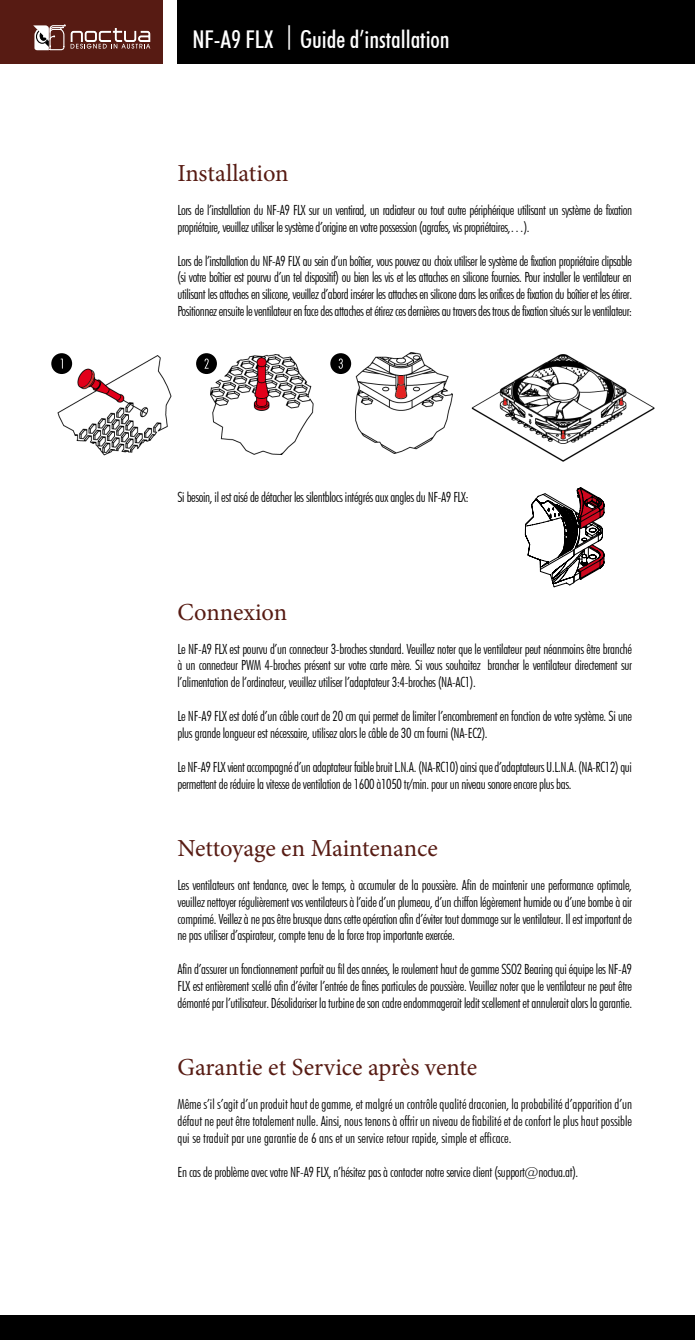
<style>
.page{position:relative;width:695px;height:1340px;background:#fff}
.page>*{position:absolute;margin:0;border:0;box-sizing:border-box;transform-origin:0 0}
.t1{font:24.5px "Minion Pro";color:#571b13}
.t2{font:500 condensed 24.5px "Futura BT";color:#fff}
.t3{font:300 condensed 14px/16.8px "Futura BT";letter-spacing:-.025em;color:#000;text-align:justify}
</style>
<div class="page">
<div style="left:177px;top:0;width:517px;height:63px;background:#000"></div>
<div style="left:0;top:0;width:162px;height:63px;background:#571b13"></div>
<div style="left:0;top:1315px;width:694px;height:24px;background:#000"></div>
<svg style="left:33px;top:24px;width:117px;height:27px"></svg>
<svg style="left:51px;top:353px;width:21px;height:21px"></svg>
<div style="left:330px;top:353px;width:21px;height:21px;background:#000;border-radius:50%"></div>
<svg style="left:338px;top:358px;width:5px;height:11px"></svg>
<div style="left:196px;top:353px;width:21px;height:21px;background:#000;border-radius:50%"></div>
<svg style="left:204px;top:358px;width:5px;height:10px"></svg>
<img style="left:355px;top:353px;width:97px;height:100px">
<img style="left:210px;top:354px;width:103px;height:100px">
<img style="left:55px;top:353px;width:117px;height:103px">
<img style="left:471px;top:354px;width:184px;height:108px">
<svg style="left:524px;top:487px;width:81px;height:101px"></svg>
<h1 class="t2" style="left:192px;top:24px;width:259px">NF-A9 FLX | Guide d’installation</h1>
<h1 class="t1" style="left:177px;top:157px;width:113px">Installation</h1>
<p class="t3" style="left:177px;top:201px;width:456px">Lors de l’installation du NF-A9 FLX sur un ventirad, un radiateur ou tout autre périphérique utilisant un système de fixation propriétaire, veuillez utiliser le système d’origine en votre possession (agrafes, vis propriétaires,…).</p>
<p class="t3" style="left:177px;top:252px;width:456px">Lors de l’installation du NF-A9 FLX au sein d’un boîtier, vous pouvez au choix utiliser le système de fixation propriétaire clipsable (si votre boîtier est pourvu d’un tel dispositif) ou bien les vis et les attaches en silicone fournies. Pour installer le ventilateur en utilisant les attaches en silicone, veuillez d’abord insérer les attaches en silicone dans les orifices de fixation du boîtier et les étirer.<br>Positionnez ensuite le ventilateur en face des attaches et étirez ces dernières au travers des trous de fixation situés sur le ventilateur:</p>
<p class="t3" style="left:177px;top:488px;width:292px">Si besoin, il est aisé de détacher les silentblocs intégrés aux angles du NF-A9 FLX:</p>
<h1 class="t1" style="left:177px;top:595px;width:111px">Connexion</h1>
<p class="t3" style="left:177px;top:640px;width:456px">Le NF-A9 FLX est pourvu d’un connecteur 3-broches standard. Veuillez noter que le ventilateur peut néanmoins être branché à un connecteur PWM 4-broches présent sur votre carte mère. Si vous souhaitez brancher le ventilateur directement sur l’alimentation de l‘ordinateur, veuillez utiliser l’adaptateur 3:4-broches (NA-AC1).</p>
<p class="t3" style="left:177px;top:707px;width:456px">Le NF-A9 FLX est doté d’un câble court de 20 cm qui permet de limiter l’encombrement en fonction de votre système. Si une plus grande longueur est nécessaire, utilisez alors le câble de 30 cm fourni (NA-EC2).</p>
<p class="t3" style="left:177px;top:758px;width:456px">Le NF-A9 FLX vient accompagné d’un adaptateur faible bruit L.N.A. (NA-RC10) ainsi que d’adaptateurs U.L.N.A. (NA-RC12) qui permettent de réduire la vitesse de ventilation de 1600 à1050 tr/min. pour un niveau sonore encore plus bas.</p>
<h1 class="t1" style="left:177px;top:831px;width:262px">Nettoyage en Maintenance</h1>
<p class="t3" style="left:177px;top:876px;width:456px">Les ventilateurs ont tendance, avec le temps, à accumuler de la poussière. Afin de maintenir une performance optimale, veuillez nettoyer régulièrement vos ventilateurs à l’aide d’un plumeau, d’un chiffon légèrement humide ou d’une bombe à air comprimé. Veillez à ne pas être brusque dans cette opération afin d’éviter tout dommage sur le ventilateur. Il est important de ne pas utiliser d’aspirateur, compte tenu de la force trop importante exercée.</p>
<p class="t3" style="left:177px;top:960px;width:456px">Afin d’assurer un fonctionnement parfait au fil des années, le roulement haut de gamme SSO2 Bearing qui équipe les NF-A9<br>FLX est entièrement scellé afin d’éviter l’entrée de fines particules de poussière. Veuillez noter que le ventilateur ne peut être démonté par l’utilisateur. Désolidariser la turbine de son cadre endommagerait ledit scellement et annulerait alors la garantie.</p>
<h1 class="t1" style="left:177px;top:1051px;width:301px">Garantie et Service après vente</h1>
<p class="t3" style="left:177px;top:1095px;width:456px">Même s’il s’agit d’un produit haut de gamme, et malgré un contrôle qualité draconien, la probabilité d’apparition d’un défaut ne peut être totalement nulle. Ainsi, nous tenons à offrir un niveau de fiabilité et de confort le plus haut possible qui se traduit par une garantie de 6 ans et un service retour rapide, simple et efficace.</p>
<p class="t3" style="left:177px;top:1163px;width:402px">En cas de problème avec votre NF-A9 FLX, n’hésitez pas à contacter notre service client (support@noctua.at).</p>
</div>
